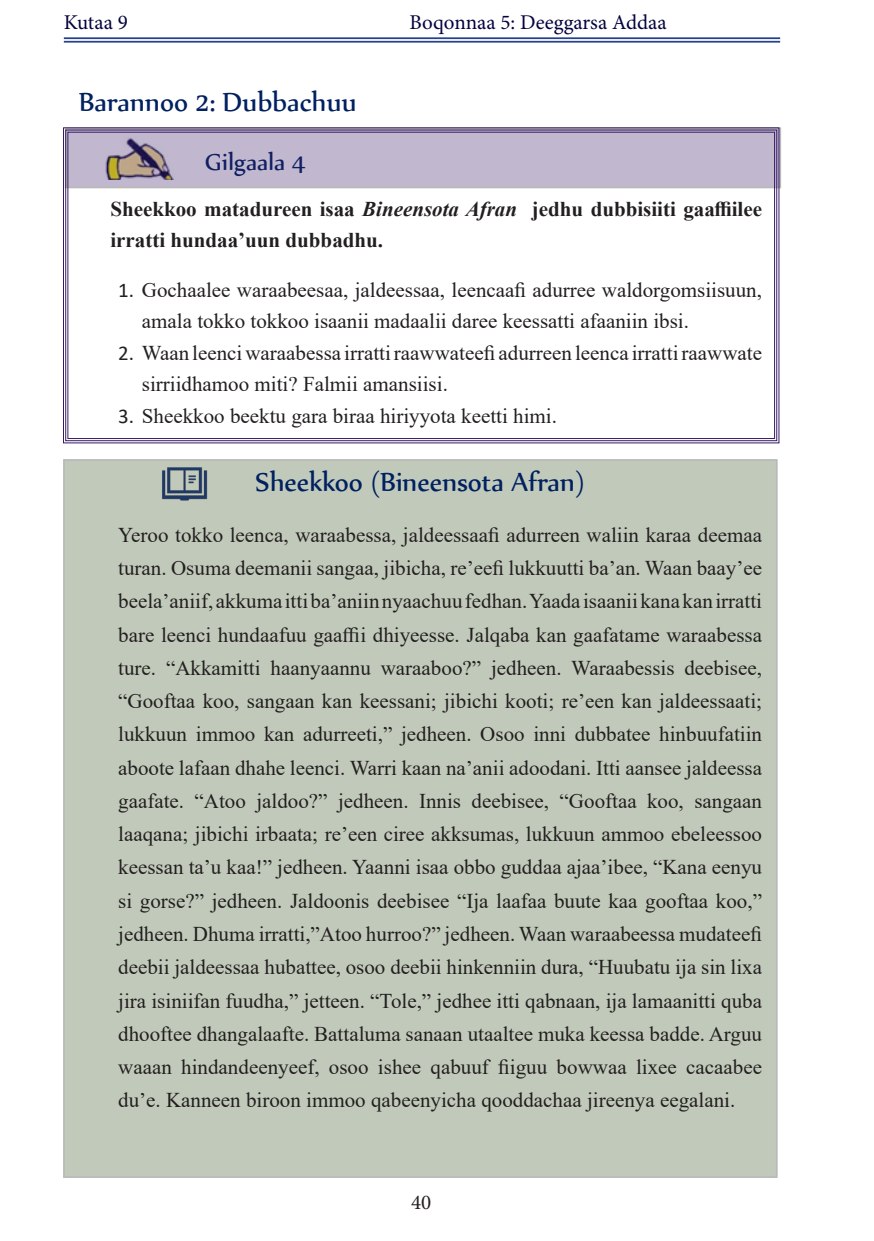
<style>
.page{position:relative;width:874px;height:1241px;background:#fff}
.page>*{position:absolute;margin:0;border:0;box-sizing:border-box;transform-origin:0 0}
.Heading_2{font:31.5px "Nyala";color:#002060}
.t1{font:28px "Nyala";color:#002060}
.t2{font:21px/33.2px "Times New Roman";color:#231f20}
.t3{font:700 21px/31.5px "Times New Roman";color:#231f20}
.t4{font:21px "Minion Pro";color:#03033f}
.t5{font:21px "Minion Pro";color:#231f20}
.s1{font-style:italic}
.s2{font-family:"Calibri"}
</style>
<div class="page">
<hr style="left:64px;top:37px;width:715px;height:2px;background:#25408f">
<hr style="left:64px;top:41px;width:715px;height:2px;background:#25408f">
<div style="left:63px;top:459px;width:714px;height:718px;background:#c1caba"></div>
<svg style="left:63px;top:127px;width:716px;height:316px"></svg>
<svg style="left:65px;top:127px;width:715px;height:61px;background:#b6acc4"></svg>
<img style="left:160px;top:459px;width:49px;height:42px">
<p class="t4" style="left:64px;top:8px;width:65px">Kutaa 9</p>
<p class="t4" style="left:409px;top:8px;width:259px">Boqonnaa 5: Deeggarsa Addaa</p>
<p class="Heading_2" style="left:79px;top:83px;width:279px">Barannoo 2: Dubbachuu</p>
<p class="t1" style="left:205px;top:145px;width:102px">Gilgaala 4</p>
<p class="t3" style="left:110px;top:192px;width:653px">Sheekkoo matadureen isaa <span class="s1">Bineensota Afran</span> jedhu dubbisiiti gaaffiilee irratti hundaa’uun dubbadhu.</p>
<p class="t2" style="left:142px;top:273px;width:621px;line-height:31.5px;text-indent:-24px"><span class="s2">1.</span> Gochaalee waraabeesaa, jaldeessaa, leencaafi adurree waldorgomsiisuun, amala tokko tokkoo isaanii madaalii daree keessatti afaaniin ibsi.</p>
<p class="t2" style="left:142px;top:336px;width:621px;line-height:31.5px;text-indent:-24px"><span class="s2">2.</span> Waan leenci waraabessa irratti raawwateefi adurreen leenca irratti raawwate sirriidhamoo miti? Falmii amansiisi.</p>
<p class="t2" style="left:118px;top:398px;width:440px"><span class="s2">3.</span> Sheekkoo beektu gara biraa hiriyyota keetti himi.</p>
<p class="Heading_2" style="left:255px;top:462px;width:331px">Sheekkoo (Bineensota Afran)</p>
<p class="t2" style="left:118px;top:517px;width:645px;text-align:justify">Yeroo tokko leenca, waraabessa, jaldeessaafi adurreen waliin karaa deemaa turan. Osuma deemanii sangaa, jibicha, re’eefi lukkuutti ba’an. Waan baay’ee beela’aniif, akkuma itti ba’aniin nyaachuu fedhan. Yaada isaanii kana kan irratti bare leenci hundaafuu gaaffii dhiyeesse. Jalqaba kan gaafatame waraabessa ture. “Akkamitti haanyaannu waraaboo?” jedheen. Waraabessis deebisee, “Gooftaa koo, sangaan kan keessani; jibichi kooti; re’een kan jaldeessaati; lukkuun immoo kan adurreeti,” jedheen. Osoo inni dubbatee hinbuufatiin aboote lafaan dhahe leenci. Warri kaan na’anii adoodani. Itti aansee jaldeessa gaafate. “Atoo jaldoo?” jedheen. Innis deebisee, “Gooftaa koo, sangaan laaqana; jibichi irbaata; re’een ciree akksumas, lukkuun ammoo ebeleessoo keessan ta’u kaa!” jedheen. Yaanni isaa obbo guddaa ajaa’ibee, “Kana eenyu si gorse?” jedheen. Jaldoonis deebisee “Ija laafaa buute kaa gooftaa koo,” jedheen. Dhuma irratti,”Atoo hurroo?” jedheen. Waan waraabeessa mudateefi deebii jaldeessaa hubattee, osoo deebii hinkenniin dura, “Huubatu ija sin lixa jira isiniifan fuudha,” jetteen. “Tole,” jedhee itti qabnaan, ija lamaanitti quba dhooftee dhangalaafte. Battaluma sanaan utaaltee muka keessa badde. Arguu waaan hindandeenyeef, osoo ishee qabuuf fiiguu bowwaa lixee cacaabee du’e. Kanneen biroon immoo qabeenyicha qooddachaa jireenya eegalani.</p>
<p class="t5" style="left:411px;top:1188px;width:22px">40</p>
</div>
